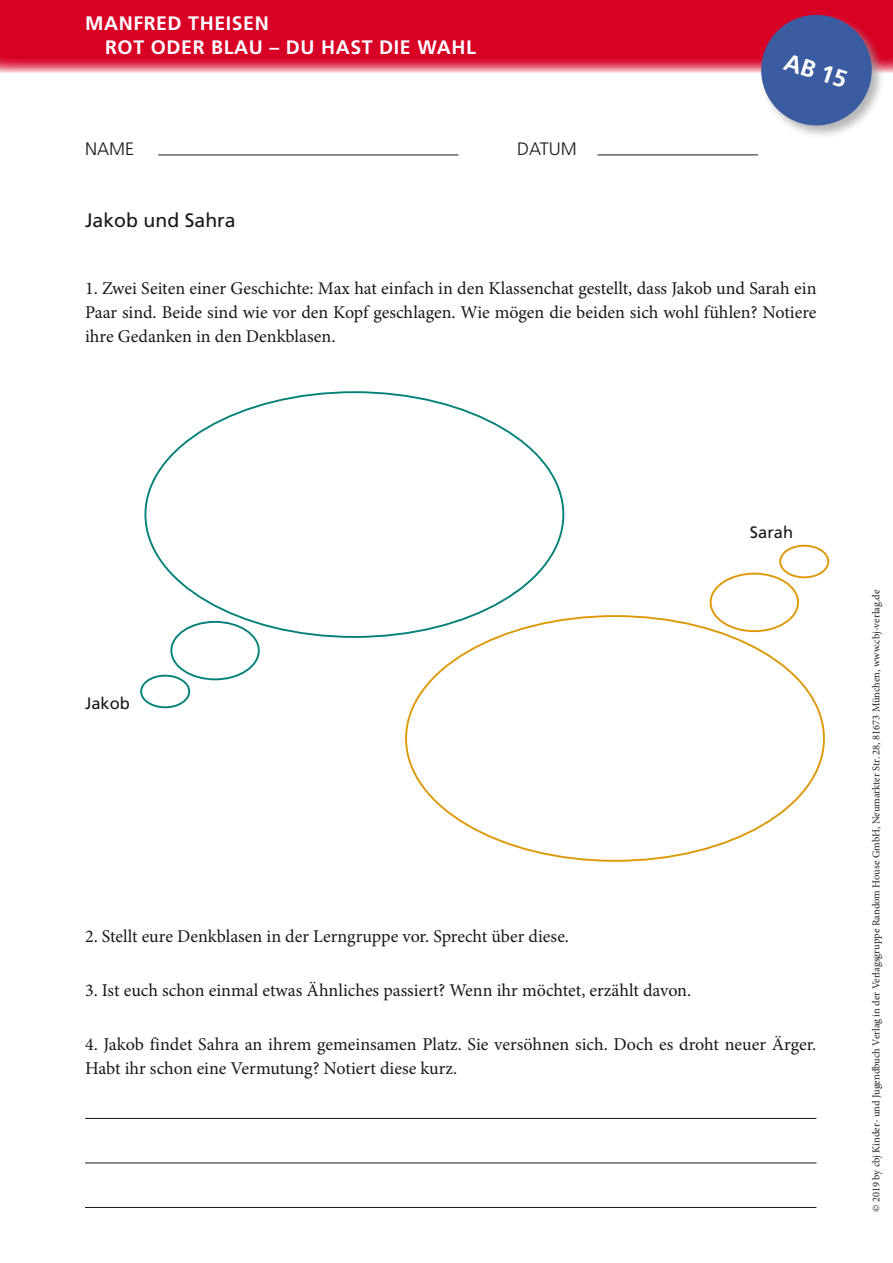
<style>
.page{position:relative;width:893px;height:1263px;background:#fff}
.page>*{position:absolute;margin:0;border:0;box-sizing:border-box;transform-origin:0 0}
.t1{font:700 24px "Frutiger LT Pro";color:#fff}
.t2{font:700 19.5px/24px "Frutiger LT Pro";letter-spacing:.03em;color:#fff}
.t3{font:19.5px "Frutiger LT Pro";color:#1a171c}
.t4{font:18px/24px "Minion Pro";color:#1a171c;text-align:justify}
.t5{font:300 18px "Frutiger LT Pro";color:#1a171c}
.t6{font:16.5px "Frutiger LT Pro";color:#1a171c}
.t7{font:10.5px "Minion Pro";color:#232124}
</style>
<div class="page">
<svg style="left:0;top:0;width:893px;height:72px;background:#db0f32"></svg>
<div style="left:759px;top:13px;width:127px;height:127px;background:#9d9ea0;opacity:.75"></div>
<svg style="left:754px;top:8px;width:124px;height:124px;background:#796698"></svg>
<hr style="left:158px;top:155px;width:300px;height:1px;background:#1a171c">
<hr style="left:597px;top:155px;width:161px;height:1px;background:#1a171c">
<hr style="left:85px;top:1118px;width:731px;height:1px;background:#1a171c">
<hr style="left:85px;top:1162px;width:731px;height:1px;background:#1a171c">
<hr style="left:85px;top:1207px;width:731px;height:1px;background:#1a171c">
<div style="left:170px;top:621px;width:90px;height:59px;border:2px solid #008178;border-radius:50%"></div>
<div style="left:140px;top:675px;width:50px;height:33px;border:2px solid #008178;border-radius:50%"></div>
<div style="left:710px;top:573px;width:89px;height:59px;border:2px solid #dd9805;border-radius:50%"></div>
<div style="left:779px;top:545px;width:50px;height:33px;border:2px solid #dd9805;border-radius:50%"></div>
<p class="t2" style="left:105px;top:12px;width:372px;text-indent:-20px">MANFRED THEISEN<br>ROT ODER BLAU – DU HAST DIE WAHL</p>
<p class="t5" style="left:85px;top:138px;width:51px">NAME</p>
<p class="t5" style="left:517px;top:138px;width:61px">DATUM</p>
<p class="t3" style="left:85px;top:209px;width:152px">Jakob und Sahra</p>
<h1 class="t1" style="left:789px;top:47px;width:66px;rotate:18deg">AB 15</h1>
<p class="t4" style="left:85px;top:276px;width:733px">1. Zwei Seiten einer Geschichte: Max hat einfach in den Klassenchat gestellt, dass Jakob und Sarah ein Paar sind. Beide sind wie vor den Kopf geschlagen. Wie mögen die beiden sich wohl fühlen? Notiere ihre Gedanken in den Denkblasen.</p>
<p class="t6" style="left:85px;top:694px;width:46px">Jakob</p>
<p class="t6" style="left:750px;top:522px;width:45px">Sarah</p>
<p class="t4" style="left:85px;top:924px;width:485px">2. Stellt eure Denkblasen in der Lerngruppe vor. Sprecht über diese.</p>
<p class="t4" style="left:85px;top:978px;width:608px">3. Ist euch schon einmal etwas Ähnliches passiert? Wenn ihr möchtet, erzählt davon.</p>
<p class="t4" style="left:85px;top:1032px;width:733px">4. Jakob findet Sahra an ihrem gemeinsamen Platz. Sie versöhnen sich. Doch es droht neuer Ärger.<br>Habt ihr schon eine Vermutung? Notiert diese kurz.</p>
<p class="t7" style="left:869px;top:1212px;width:624px;rotate:-90deg">© 2019 by cbj Kinder- und Jugendbuch Verlag in der Verlagsgruppe Random House GmbH, Neumarkter Str. 28, 81673 München, www.cbj-verlag.de</p>
</div>
